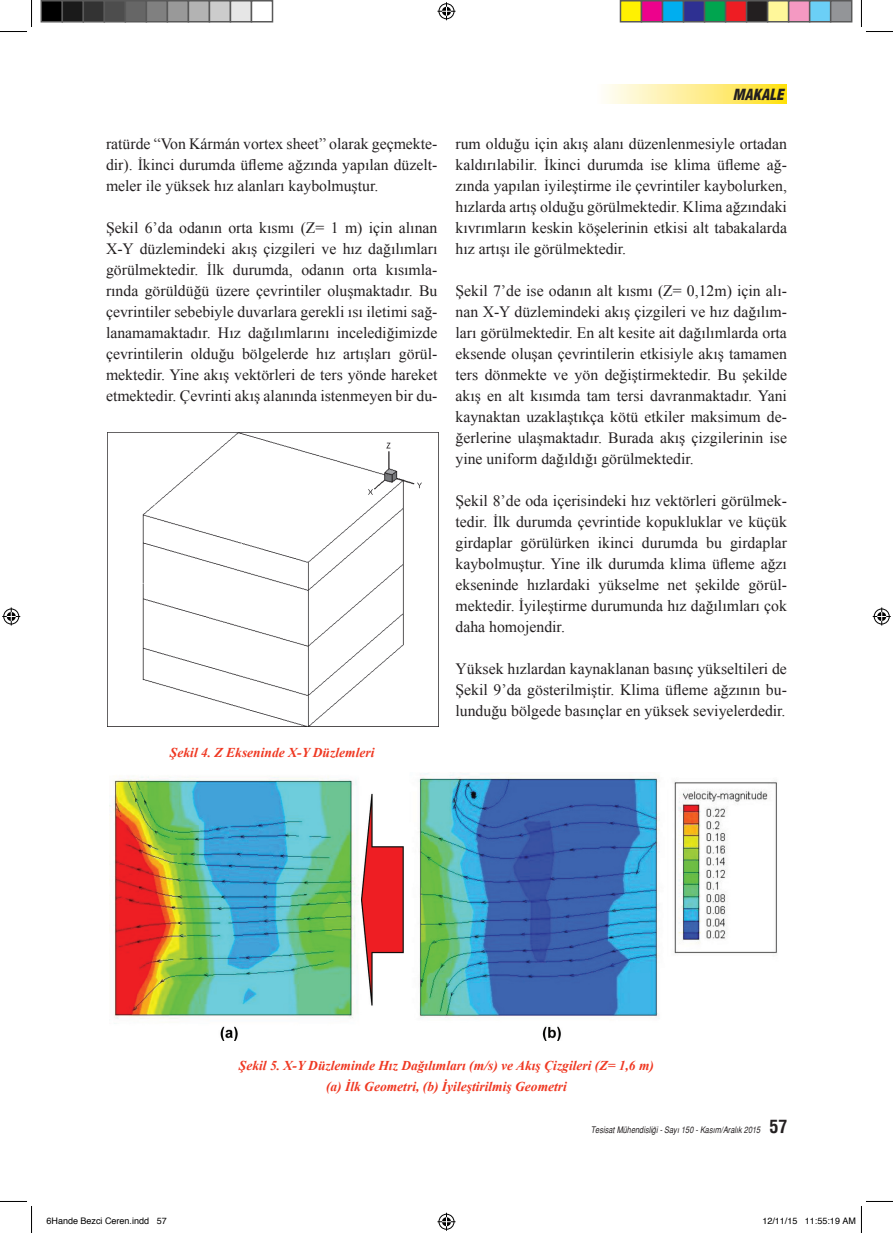
<style>
.page{position:relative;width:893px;height:1233px;background:#fff}
.page>*{position:absolute;margin:0;border:0;box-sizing:border-box;transform-origin:0 0}
.t1{font:15.75px/21px "Times New Roman";color:#231f20;text-align:justify}
.t2{font:italic 900 condensed 15px "Helvetica";color:#231f20}
.t3{font:italic 700 13.5px/21px "Times New Roman";color:#ef3822;text-align:center}
.t4{font:italic 9px "Helvetica Narrow";color:#231f20}
.t5{font:9px "Helvetica";color:#000}
.s1{font-family:"Helvetica";font-weight:700;font-style:normal;font-stretch:condensed;font-size:18px}
</style>
<div class="page">
<svg style="left:605px;top:85px;width:181px;height:19px"></svg>
<img style="left:109px;top:773px;width:668px;height:267px">
<img style="left:107px;top:432px;width:331px;height:294px">
<svg style="left:0;top:0;width:32px;height:32px"></svg>
<svg style="left:0;top:1201px;width:32px;height:31px"></svg>
<svg style="left:860px;top:0;width:32px;height:32px"></svg>
<svg style="left:437px;top:2px;width:18px;height:18px"></svg>
<svg style="left:437px;top:1212px;width:18px;height:18px"></svg>
<svg style="left:2px;top:607px;width:18px;height:18px"></svg>
<svg style="left:872px;top:607px;width:18px;height:18px"></svg>
<div style="left:41px;top:1px;width:21px;height:21px;background:#000"></div>
<div style="left:40px;top:0;width:23px;height:23px;border:2px solid #595959"></div>
<div style="left:62px;top:1px;width:21px;height:21px;background:#1a1a1a"></div>
<div style="left:62px;top:0;width:22px;height:23px;border:2px solid #595959"></div>
<div style="left:83px;top:1px;width:21px;height:21px;background:#333"></div>
<div style="left:82px;top:0;width:23px;height:23px;border:2px solid #595959"></div>
<div style="left:104px;top:1px;width:21px;height:21px;background:#4d4d4d"></div>
<div style="left:104px;top:0;width:22px;height:23px;border:2px solid #595959"></div>
<div style="left:125px;top:1px;width:21px;height:21px;background:#666"></div>
<div style="left:124px;top:0;width:23px;height:23px;border:2px solid #595959"></div>
<div style="left:146px;top:1px;width:21px;height:21px;background:#808080"></div>
<div style="left:146px;top:0;width:22px;height:23px;border:2px solid #595959"></div>
<div style="left:167px;top:1px;width:21px;height:21px;background:#999"></div>
<div style="left:166px;top:0;width:23px;height:23px;border:2px solid #595959"></div>
<div style="left:188px;top:1px;width:21px;height:21px;background:#b3b3b3"></div>
<div style="left:188px;top:0;width:22px;height:23px;border:2px solid #595959"></div>
<div style="left:209px;top:1px;width:21px;height:21px;background:#ccc"></div>
<div style="left:208px;top:0;width:23px;height:23px;border:2px solid #595959"></div>
<div style="left:230px;top:1px;width:21px;height:21px;background:#e6e6e6"></div>
<div style="left:230px;top:0;width:22px;height:23px;border:2px solid #595959"></div>
<div style="left:250px;top:0;width:23px;height:23px;border:2px solid #595959"></div>
<div style="left:620px;top:1px;width:21px;height:21px;background:#fff101"></div>
<div style="left:619px;top:0;width:23px;height:23px;border:2px solid #595959"></div>
<div style="left:641px;top:1px;width:21px;height:21px;background:#ed028c"></div>
<div style="left:640px;top:0;width:23px;height:23px;border:2px solid #595959"></div>
<div style="left:662px;top:1px;width:21px;height:21px;background:#00aeef"></div>
<div style="left:661px;top:0;width:23px;height:23px;border:2px solid #595959"></div>
<div style="left:683px;top:1px;width:21px;height:21px;background:#2e3092"></div>
<div style="left:682px;top:0;width:23px;height:23px;border:2px solid #595959"></div>
<div style="left:704px;top:1px;width:21px;height:21px;background:#00a54f"></div>
<div style="left:703px;top:0;width:23px;height:23px;border:2px solid #595959"></div>
<div style="left:725px;top:1px;width:21px;height:21px;background:#ee1d23"></div>
<div style="left:724px;top:0;width:23px;height:23px;border:2px solid #595959"></div>
<div style="left:746px;top:1px;width:21px;height:21px;background:#231f20"></div>
<div style="left:745px;top:0;width:23px;height:23px;border:2px solid #595959"></div>
<div style="left:767px;top:1px;width:21px;height:21px;background:#fff79a"></div>
<div style="left:766px;top:0;width:23px;height:23px;border:2px solid #595959"></div>
<div style="left:788px;top:1px;width:21px;height:21px;background:#f499c2"></div>
<div style="left:787px;top:0;width:23px;height:23px;border:2px solid #595959"></div>
<div style="left:809px;top:1px;width:21px;height:21px;background:#6bcff6"></div>
<div style="left:808px;top:0;width:23px;height:23px;border:2px solid #595959"></div>
<div style="left:830px;top:1px;width:21px;height:21px;background:#939598"></div>
<div style="left:829px;top:0;width:23px;height:23px;border:2px solid #595959"></div>
<svg style="left:860px;top:1201px;width:32px;height:31px"></svg>
<p class="t1" style="left:106px;top:133px;width:333px">ratürde “Von Kármán vortex sheet” olarak geçmekte&shy;dir). İkinci durumda üfleme ağzında yapılan düzelt&shy;meler ile yüksek hız alanları kaybolmuştur.</p>
<p class="t1" style="left:106px;top:217px;width:333px">Şekil 6’da odanın orta kısmı (Z= 1 m) için alınan X-Y düzlemindeki akış çizgileri ve hız dağılımları görülmektedir. İlk durumda, odanın orta kısımla&shy;rında görüldüğü üzere çevrintiler oluşmaktadır. Bu çevrintiler sebebiyle duvarlara gerekli ısı iletimi sağ&shy;lanamamaktadır. Hız dağılımlarını incelediğimizde çevrintilerin olduğu bölgelerde hız artışları görül&shy;mektedir. Yine akış vektörleri de ters yönde hareket etmektedir. Çevrinti akış alanında istenmeyen bir du-</p>
<p class="t3" style="left:170px;top:741px;width:206px">Şekil 4. Z Ekseninde X-Y Düzlemleri</p>
<p class="t2" style="left:732px;top:85px;width:52px">MAKALE</p>
<p class="t1" style="left:455px;top:133px;width:333px">rum olduğu için akış alanı düzenlenmesiyle ortadan kaldırılabilir. İkinci durumda ise klima üfleme ağ&shy;zında yapılan iyileştirme ile çevrintiler kaybolurken, hızlarda artış olduğu görülmektedir. Klima ağzındaki kıvrımların keskin köşelerinin etkisi alt tabakalarda hız artışı ile görülmektedir.</p>
<p class="t1" style="left:455px;top:280px;width:333px">Şekil 7’de ise odanın alt kısmı (Z= 0,12m) için alı&shy;nan X-Y düzlemindeki akış çizgileri ve hız dağılım&shy;ları görülmektedir. En alt kesite ait dağılımlarda orta eksende oluşan çevrintilerin etkisiyle akış tamamen ters dönmekte ve yön değiştirmektedir. Bu şekilde akış en alt kısımda tam tersi davranmaktadır. Yani kaynaktan uzaklaştıkça kötü etkiler maksimum de&shy;ğerlerine ulaşmaktadır. Burada akış çizgilerinin ise yine uniform dağıldığı görülmektedir.</p>
<p class="t1" style="left:455px;top:490px;width:333px">Şekil 8’de oda içerisindeki hız vektörleri görülmek&shy;tedir. İlk durumda çevrintide kopukluklar ve küçük girdaplar görülürken ikinci durumda bu girdaplar kaybolmuştur. Yine ilk durumda klima üfleme ağzı ekseninde hızlardaki yükselme net şekilde görül&shy;mektedir. İyileştirme durumunda hız dağılımları çok daha homojendir.</p>
<p class="t1" style="left:455px;top:658px;width:333px">Yüksek hızlardan kaynaklanan basınç yükseltileri de Şekil 9’da gösterilmiştir. Klima üfleme ağzının bu&shy;lunduğu bölgede basınçlar en yüksek seviyelerdedir.</p>
<p class="t3" style="left:239px;top:1054px;width:416px">Şekil 5. X-Y Düzleminde Hız Dağılımları (m/s) ve Akış Çizgileri (Z= 1,6 m) (a) İlk Geometri, (b) İyileştirilmiş Geometri</p>
<p class="t4" style="left:590px;top:1124px;width:198px">Tesisat Mühendisliği - Sayı 150 - Kasım/Aralık 2015 <span class="s1">57</span></p>
<p class="t5" style="left:46px;top:1212px;width:122px">6Hande Bezci Ceren.indd 57</p>
<p class="t5" style="left:762px;top:1212px;width:95px">12/11/15 11:55:19 AM</p>
</div>
